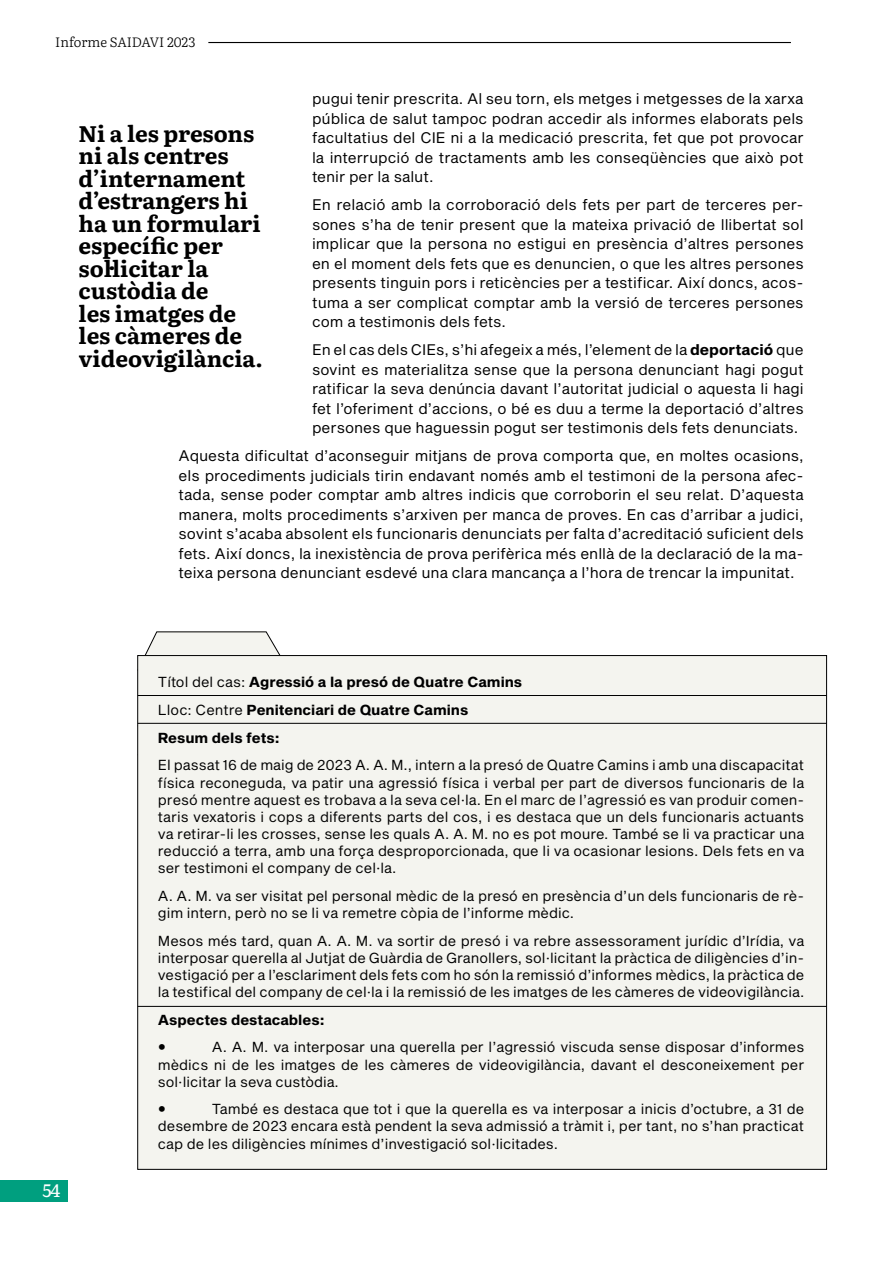
<style>
.page{position:relative;width:893px;height:1263px;background:#fff}
.page>*{position:absolute;margin:0;border:0;box-sizing:border-box;transform-origin:0 0}
.t1{font:700 22.5px/22.5px "Literata";letter-spacing:-.005em;color:#000}
.t2{font:18px "Literata";color:#fff}
.t3{font:15px/19.5px "Sequel Sans Book Body";color:#000;text-align:justify}
.t4{font:14.25px/17.1px "Sequel Sans Book Body";color:#000;text-align:justify}
.t5{font:14.25px/27.8px "Sequel Sans Bold Body";color:#000}
.t6{font:300 13.5px "Literata";letter-spacing:-.005em;color:#000}
.s1{font-family:"Sequel Sans Bold Body"}
.s2{font-family:"Sequel Sans Book Body"}
</style>
<div class="page">
<hr style="left:208px;top:42px;width:583px;height:1px;background:#000">
<div style="left:0;top:1180px;width:68px;height:21px;background:#009f7f"></div>
<svg style="left:145px;top:631px;width:136px;height:24px"></svg>
<div style="left:137px;top:655px;width:690px;height:515px;background:#f4f4ef;border:1px solid #000"></div>
<hr style="left:138px;top:1006px;width:689px;height:1px;background:#000">
<hr style="left:138px;top:723px;width:689px;height:1px;background:#000">
<hr style="left:138px;top:695px;width:689px;height:1px;background:#000">
<p class="t6" style="left:55px;top:32px;width:142px">Informe SAIDAVI 2023</p>
<p class="t3" style="left:312px;top:90px;width:493px">pugui tenir prescrita. Al seu torn, els metges i metgesses de la xarxa pública de salut tampoc podran accedir als informes elaborats pels facultatius del CIE ni a la medicació prescrita, fet que pot provocar la interrupció de tractaments amb les conseqüències que això pot tenir per la salut.</p>
<p class="t3" style="left:312px;top:196px;width:493px">En relació amb la corroboració dels fets per part de terceres per&shy;sones s’ha de tenir present que la mateixa privació de llibertat sol implicar que la persona no estigui en presència d’altres persones en el moment dels fets que es denuncien, o que les altres persones presents tinguin pors i reticències per a testificar. Així doncs, acos&shy;tuma a ser complicat comptar amb la versió de terceres persones com a testimonis dels fets.</p>
<p class="t3" style="left:312px;top:341px;width:493px">En el cas dels CIEs, s’hi afegeix a més, l’element de la <span class="s1">deportació</span> que sovint es materialitza sense que la persona denunciant hagi pogut ratificar la seva denúncia davant l’autoritat judicial o aquesta li hagi fet l’oferiment d’accions, o bé es duu a terme la deportació d’altres persones que haguessin pogut ser testimonis dels fets denunciats.</p>
<p class="t3" style="left:179px;top:447px;width:627px">Aquesta dificultat d’aconseguir mitjans de prova comporta que, en moltes ocasions, els procediments judicials tirin endavant només amb el testimoni de la persona afec&shy;tada, sense poder comptar amb altres indicis que corroborin el seu relat. D’aquesta manera, molts procediments s’arxiven per manca de proves. En cas d’arribar a judici, sovint s’acaba absolent els funcionaris denunciats per falta d’acreditació suficient dels fets. Així doncs, la inexistència de prova perifèrica més enllà de la declaració de la ma&shy;teixa persona denunciant esdevé una clara mancança a l’hora de trencar la impunitat.</p>
<h1 class="t1" style="left:79px;top:121px;width:186px">Ni a les presons ni als centres d’internament d’estrangers hi ha un formulari específic per sol·licitar la custòdia de<br>les imatges de les càmeres de videovigilància.</h1>
<p class="t2" style="left:43px;top:1176px;width:19px">54</p>
<p class="t5" style="left:158px;top:669px;width:366px"><span class="s2">Títol del cas:</span> Agressió a la presó de Quatre Camins<br><span class="s2">Lloc: Centre</span> Penitenciari de Quatre Camins<br>Resum dels fets:</p>
<p class="t4" style="left:158px;top:757px;width:648px">El passat 16 de maig de 2023 A. A. M., intern a la presó de Quatre Camins i amb una discapacitat física reconeguda, va patir una agressió física i verbal per part de diversos funcionaris de la presó mentre aquest es trobava a la seva cel·la. En el marc de l’agressió es van produir comen&shy;taris vexatoris i cops a diferents parts del cos, i es destaca que un dels funcionaris actuants va retirar-li les crosses, sense les quals A. A. M. no es pot moure. També se li va practicar una reducció a terra, amb una força desproporcionada, que li va ocasionar lesions. Dels fets en va ser testimoni el company de cel·la.</p>
<p class="t4" style="left:158px;top:888px;width:648px">A. A. M. va ser visitat pel personal mèdic de la presó en presència d’un dels funcionaris de rè&shy;gim intern, però no se li va remetre còpia de l’informe mèdic.</p>
<p class="t4" style="left:158px;top:933px;width:648px">Mesos més tard, quan A. A. M. va sortir de presó i va rebre assessorament jurídic d’Irídia, va interposar querella al Jutjat de Guàrdia de Granollers, sol·licitant la pràctica de diligències d’in&shy;vestigació per a l’esclariment dels fets com ho són la remissió d’informes mèdics, la pràctica de la testifical del company de cel·la i la remissió de les imatges de les càmeres de videovigilància.</p>
<p class="t5" style="left:158px;top:1006px;width:168px">Aspectes destacables:</p>
<p class="t4" style="left:158px;top:1039px;width:10px">•</p>
<p class="t4" style="left:158px;top:1039px;width:648px;text-indent:54px">A. A. M. va interposar una querella per l’agressió viscuda sense disposar d’informes mèdics ni de les imatges de les càmeres de videovigilància, davant el desconeixement per sol·licitar la seva custòdia.</p>
<p class="t4" style="left:158px;top:1101px;width:10px">•</p>
<p class="t4" style="left:158px;top:1101px;width:648px;text-indent:54px">També es destaca que tot i que la querella es va interposar a inicis d’octubre, a 31 de desembre de 2023 encara està pendent la seva admissió a tràmit i, per tant, no s’han practicat cap de les diligències mínimes d’investigació sol·licitades.</p>
</div>
